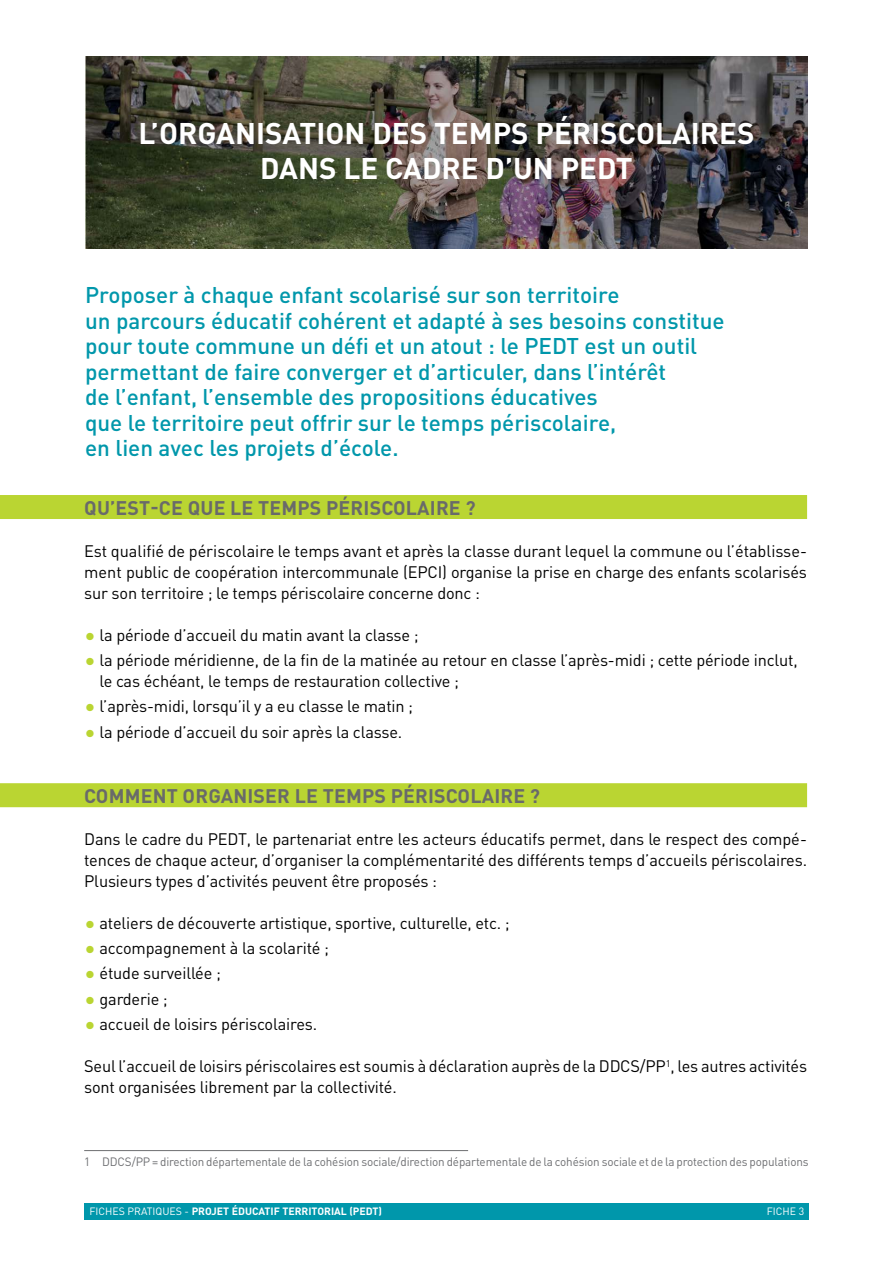
<style>
.page{position:relative;width:893px;height:1263px;background:#fff}
.page>*{position:absolute;margin:0;border:0;box-sizing:border-box;transform-origin:0 0}
.t1{font:700 29.55px/35.4px "DIN";color:#fff;text-align:center}
.t2{font:500 22.5px/25.5px "DIN Pro";color:#0097ab}
.t3{font:700 19.5px "DIN Pro";letter-spacing:.01em;color:#696a6a}
.t4{font:16.5px/21px "DIN Pro";letter-spacing:-.01em;color:#000;text-align:justify}
.t5{font:12px "DIN Pro";letter-spacing:-.01em;color:#6d6e71}
.t6{font:700 10.5px "DIN";color:#fff}
.t7{font:10.5px "DIN";color:#fff}
.s1{font-size:22.5px;color:#bad532}
.s2{font-weight:400}
</style>
<div class="page">
<div style="left:84px;top:1203px;width:725px;height:17px;background:#0097ab"></div>
<img style="left:85px;top:56px;width:723px;height:192px">
<div style="left:0;top:495px;width:807px;height:24px;background:#bad532"></div>
<div style="left:0;top:783px;width:807px;height:24px;background:#bad532"></div>
<hr style="left:84px;top:1150px;width:384px;height:1px;background:#6d6e71">
<h1 class="t1" style="left:138px;top:114px;width:618px">L’ORGANISATION DES TEMPS PÉRISCOLAIRES<br>DANS LE CADRE D’UN PEDT</h1>
<p class="t2" style="left:85px;top:282px;width:641px">Proposer à chaque enfant scolarisé sur son territoire<br>un parcours éducatif cohérent et adapté à ses besoins constitue pour toute commune un défi et un atout : le PEDT est un outil permettant de faire converger et d’articuler, dans l’intérêt<br>de l’enfant, l’ensemble des propositions éducatives<br>que le territoire peut offrir sur le temps périscolaire,<br>en lien avec les projets d’école.</p>
<p class="t3" style="left:84px;top:495px;width:393px">QU’EST-CE QUE LE TEMPS PÉRISCOLAI RE ?</p>
<p class="t4" style="left:84px;top:540px;width:724px">Est qualifié de périscolaire le temps avant et après la classe durant lequel la commune ou l’établisse&shy;ment public de coopération intercommunale (EPCI) organise la prise en charge des enfants scolarisés sur son territoire ; le temps périscolaire concerne donc :</p>
<p class="t4" style="left:84px;top:624px;width:336px"><span class="s1">•</span> la période d’accueil du matin avant la classe ;</p>
<p class="t4" style="left:100px;top:649px;width:700px;text-indent:-15px"><span class="s1">•</span> la période méridienne, de la fin de la matinée au retour en classe l’après-midi ; cette période inclut, le cas échéant, le temps de restauration collective ;</p>
<p class="t4" style="left:84px;top:695px;width:330px"><span class="s1">•</span> l’après-midi, lorsqu’il y a eu classe le matin ;</p>
<p class="t4" style="left:84px;top:721px;width:320px"><span class="s1">•</span> la période d’accueil du soir après la classe.</p>
<p class="t3" style="left:84px;top:783px;width:457px">COMMENT ORGANISER LE TEMPS PÉRISCOLAI RE ?</p>
<p class="t4" style="left:84px;top:828px;width:724px">Dans le cadre du PEDT, le partenariat entre les acteurs éducatifs permet, dans le respect des compé&shy;tences de chaque acteur, d’organiser la complémentarité des différents temps d’accueils périscolaires.<br>Plusieurs types d’activités peuvent être proposés :</p>
<p class="t4" style="left:84px;top:912px;width:427px"><span class="s1">•</span> ateliers de découverte artistique, sportive, culturelle, etc. ;</p>
<p class="t4" style="left:84px;top:937px;width:246px"><span class="s1">•</span> accompagnement à la scolarité ;</p>
<p class="t4" style="left:84px;top:963px;width:138px"><span class="s1">•</span> étude surveillée ;</p>
<p class="t4" style="left:84px;top:988px;width:85px"><span class="s1">•</span> garderie ;</p>
<p class="t4" style="left:84px;top:1013px;width:234px"><span class="s1">•</span> accueil de loisirs périscolaires.</p>
<p class="t4" style="left:84px;top:1055px;width:724px">Seul l’accueil de loisirs périscolaires est soumis à déclaration auprès de la DDCS/PP<sup>1</sup>, les autres activités sont organisées librement par la collectivité.</p>
<p class="t5" style="left:84px;top:1154px;width:16px">1 DD</p>
<p class="t5" style="left:118px;top:1154px;width:692px">CS/PP = direction départementale de la cohésion sociale/direction départementale de la cohésion sociale et de la protection des populations</p>
<p class="t6" style="left:89px;top:1205px;width:271px"><span class="s2">FICHES PRATIQUES -</span> PROJET ÉDUCATIF TERRITORIAL (PEDT</p>
<p class="t6" style="left:379px;top:1205px;width:5px">)</p>
<p class="t7" style="left:767px;top:1205px;width:39px">FICHE 3</p>
</div>
